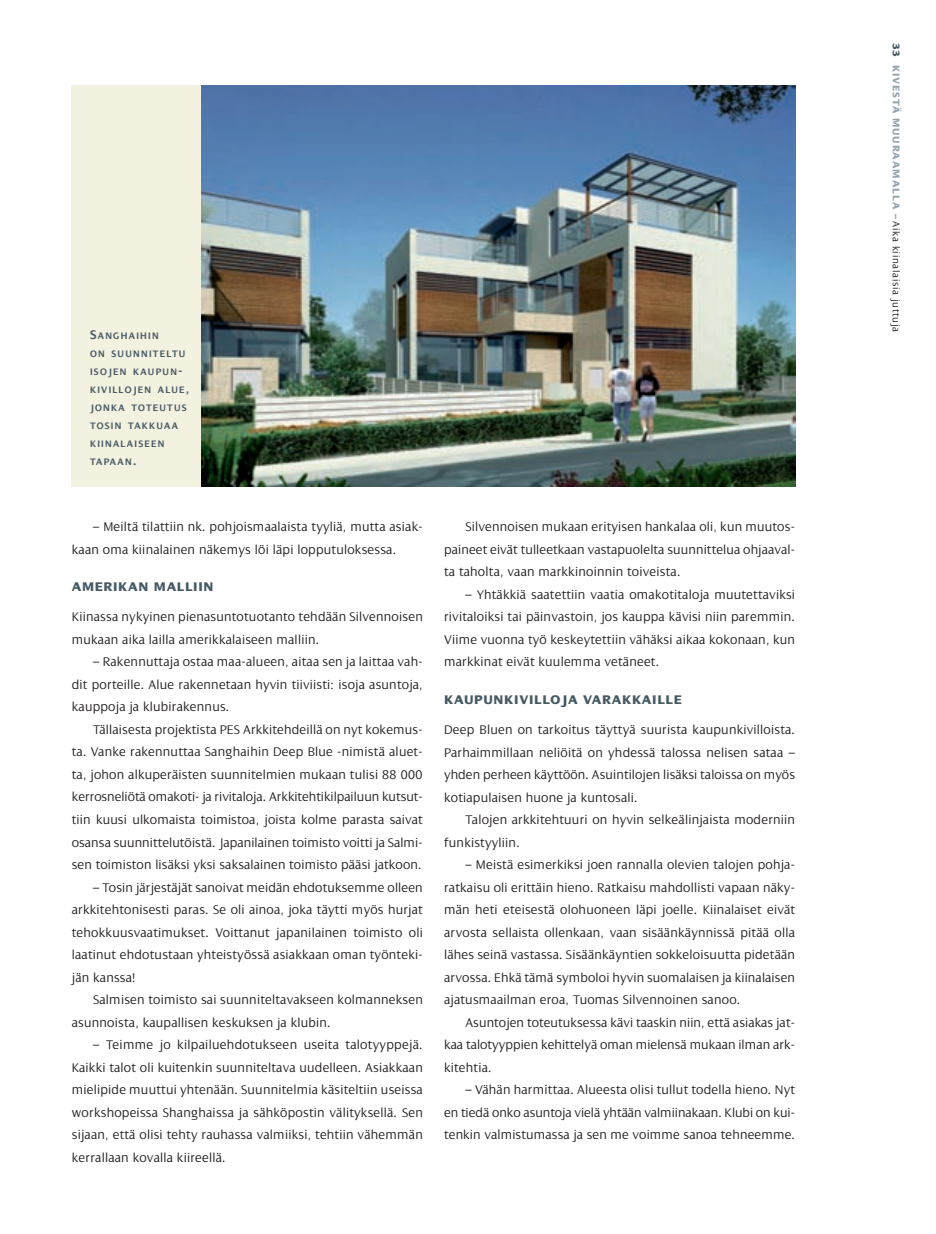
<style>
.page{position:relative;width:936px;height:1234px;background:#fff}
.page>*{position:absolute;margin:0;border:0;box-sizing:border-box;transform-origin:0 0}
.t1{font:300 13.5px/22.5px "Dialog";letter-spacing:.015em;color:#231f20;text-align:justify}
.t2{font:13.5px "Dialog X Bold";letter-spacing:.05em;color:#465a64}
.t3{font:300 10.5px "Dialog";letter-spacing:.07em;color:#231f20}
.t4{font:10.2px/18px "Dialog Semi Bold SC";letter-spacing:.125em;color:#465a64}
.s1{font-size:13.5px}
.s2{font-family:"Dialog X Bold";font-weight:400;color:#465a64}
.s3{font-family:"Dialog X Bold";font-weight:400;color:#94a5af}
</style>
<div class="page">
<img style="left:71px;top:85px;width:725px;height:402px">
<p class="t4" style="left:90px;top:326px;width:100px"><span class="s1">S</span>ANGHAIHIN<br>ON SUUNNITELTU<br>ISOJEN KAUPUN<span class="s1">-<br></span>KIVILLOJEN ALUE<span class="s1">,<br></span>JONKA TOTEUTUS<br>TOSIN TAKKUAA<br>KIINALAISEEN<br>TAPAAN<span class="s1">.</span></p>
<p class="t1" style="left:72px;top:517px;width:352px;text-indent:21px">– Meiltä tilattiin nk. pohjoismaalaista tyyliä, mutta asiak&shy;kaan oma kiinalainen näkemys löi läpi lopputuloksessa.</p>
<p class="t2" style="left:72px;top:582px;width:143px">AMERIKAN MALLIIN</p>
<p class="t1" style="left:72px;top:607px;width:352px">Kiinassa nykyinen pienasuntotuotanto tehdään Silvennoisen mukaan aika lailla amerikkalaiseen malliin.</p>
<p class="t1" style="left:72px;top:652px;width:352px;text-indent:21px">– Rakennuttaja ostaa maa-alueen, aitaa sen ja laittaa vah&shy;dit porteille. Alue rakennetaan hyvin tiiviisti: isoja asuntoja, kauppoja ja klubirakennus.</p>
<p class="t1" style="left:72px;top:719px;width:352px;text-indent:21px">Tällaisesta projektista PES Arkkitehdeillä on nyt kokemus&shy;ta. Vanke rakennuttaa Sanghaihin Deep Blue -nimistä aluet&shy;ta, johon alkuperäisten suunnitelmien mukaan tulisi 88 000 kerrosneliötä omakoti- ja rivitaloja. Arkkitehtikilpailuun kutsut&shy;tiin kuusi ulkomaista toimistoa, joista kolme parasta saivat osansa suunnittelutöistä. Japanilainen toimisto voitti ja Salmi&shy;sen toimiston lisäksi yksi saksalainen toimisto pääsi jatkoon.</p>
<p class="t1" style="left:72px;top:877px;width:352px;text-indent:21px">– Tosin järjestäjät sanoivat meidän ehdotuksemme olleen arkkitehtonisesti paras. Se oli ainoa, joka täytti myös hurjat tehokkuusvaatimukset. Voittanut japanilainen toimisto oli laatinut ehdotustaan yhteistyössä asiakkaan oman työnteki&shy;jän kanssa!</p>
<p class="t1" style="left:72px;top:989px;width:352px;text-indent:21px">Salmisen toimisto sai suunniteltavakseen kolmanneksen asunnoista, kaupallisen keskuksen ja klubin.</p>
<p class="t1" style="left:72px;top:1034px;width:352px;text-indent:21px">– Teimme jo kilpailuehdotukseen useita talotyyppejä.<br>Kaikki talot oli kuitenkin suunniteltava uudelleen. Asiakkaan mielipide muuttui yhtenään. Suunnitelmia käsiteltiin useissa workshopeissa Shanghaissa ja sähköpostin välityksellä. Sen sijaan, että olisi tehty rauhassa valmiiksi, tehtiin vähemmän kerrallaan kovalla kiireellä.</p>
<p class="t1" style="left:444px;top:517px;width:352px;text-indent:21px">Silvennoisen mukaan erityisen hankalaa oli, kun muutos&shy;paineet eivät tulleetkaan vastapuolelta suunnittelua ohjaaval&shy;ta taholta, vaan markkinoinnin toiveista.</p>
<p class="t1" style="left:444px;top:584px;width:352px;text-indent:21px">– Yhtäkkiä saatettiin vaatia omakotitaloja muutettaviksi rivitaloiksi tai päinvastoin, jos kauppa kävisi niin paremmin.<br>Viime vuonna työ keskeytettiin vähäksi aikaa kokonaan, kun markkinat eivät kuulemma vetäneet.</p>
<p class="t2" style="left:444px;top:694px;width:239px">KAUPUNKIVILLOJA VARAKKAILLE</p>
<p class="t1" style="left:444px;top:719px;width:352px">Deep Bluen on tarkoitus täyttyä suurista kaupunkivilloista.<br>Parhaimmillaan neliöitä on yhdessä talossa nelisen sataa – yhden perheen käyttöön. Asuintilojen lisäksi taloissa on myös kotiapulaisen huone ja kuntosali.</p>
<p class="t1" style="left:444px;top:809px;width:352px;text-indent:21px">Talojen arkkitehtuuri on hyvin selkeälinjaista moderniin funkistyyliin.</p>
<p class="t1" style="left:444px;top:854px;width:352px;text-indent:21px">– Meistä esimerkiksi joen rannalla olevien talojen pohja&shy;ratkaisu oli erittäin hieno. Ratkaisu mahdollisti vapaan näky&shy;män heti eteisestä olohuoneen läpi joelle. Kiinalaiset eivät arvosta sellaista ollenkaan, vaan sisäänkäynnissä pitää olla lähes seinä vastassa. Sisäänkäyntien sokkeloisuutta pidetään arvossa. Ehkä tämä symboloi hyvin suomalaisen ja kiinalaisen ajatusmaailman eroa, Tuomas Silvennoinen sanoo.</p>
<p class="t1" style="left:444px;top:1012px;width:352px;text-indent:21px">Asuntojen toteutuksessa kävi taaskin niin, että asiakas jat&shy;kaa talotyyppien kehittelyä oman mielensä mukaan ilman ark&shy;kitehtia.</p>
<p class="t1" style="left:444px;top:1079px;width:352px;text-indent:21px">– Vähän harmittaa. Alueesta olisi tullut todella hieno. Nyt en tiedä onko asuntoja vielä yhtään valmiinakaan. Klubi on kui&shy;tenkin valmistumassa ja sen me voimme sanoa tehneemme.</p>
<p class="t3" style="left:900px;top:43px;width:291px;rotate:90deg"><span class="s2">33</span> <span class="s3">KIVESTÄ MUURAAMALLA –</span>Aika kiinalaisia juttuja</p>
</div>
